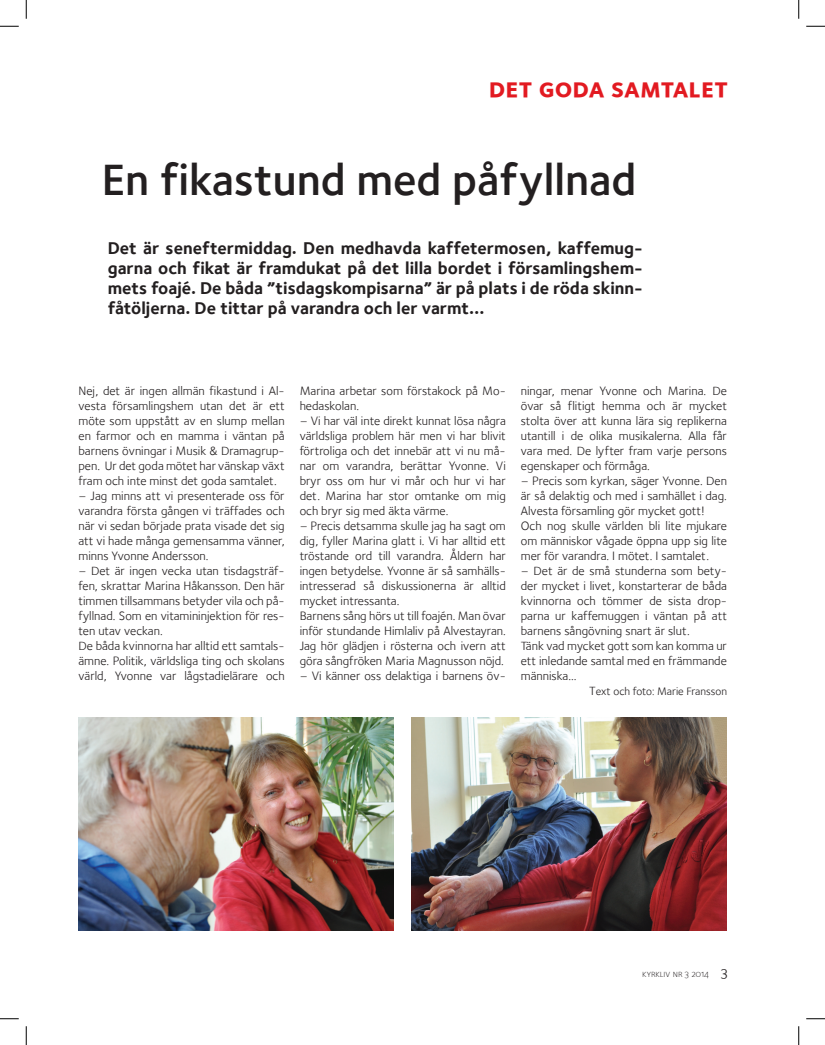
<style>
.page{position:relative;width:825px;height:1045px;background:#fff}
.page>*{position:absolute;margin:0;border:0;box-sizing:border-box;transform-origin:0 0}
.t1{font:600 45px "Foundry Sterling";color:#231f20}
.t2{font:27.5px "Foundry Sterling Bold Expert";color:#e21a21}
.t3{font:700 17.5px/20px "Foundry Sterling";color:#231f20;text-align:justify}
.t4{font:12.5px/15px "Foundry Sterling Book OSF";color:#231f20}
.t5{font:11.25px "Foundry Sterling Book OSF";color:#231f20}
.t6{font:10px "Foundry Sterling Light Expert";color:#231f20}
.s1{color:#fff}
.s2{font-size:12.5px}
.s3{font-family:"Foundry Sterling Book Expert";font-size:15px}
</style>
<div class="page">
<img style="left:411px;top:718px;width:316px;height:212px">
<img style="left:79px;top:718px;width:315px;height:212px">
<svg style="left:0;top:25px;width:19px;height:2px"></svg>
<svg style="left:806px;top:25px;width:19px;height:2px"></svg>
<svg style="left:0;top:1018px;width:19px;height:1px"></svg>
<svg style="left:806px;top:1018px;width:19px;height:1px"></svg>
<svg style="left:25px;top:0;width:2px;height:19px"></svg>
<svg style="left:25px;top:1026px;width:2px;height:19px"></svg>
<svg style="left:798px;top:0;width:1px;height:19px"></svg>
<svg style="left:798px;top:1026px;width:1px;height:19px"></svg>
<h2 class="t2" style="left:489px;top:71px;width:241px">det goda samtalet</h2>
<h1 class="t1" style="left:79px;top:153px;width:559px"><span class="s1">E</span>En fikastund med påfyllnad</h1>
<p class="t3" style="left:108px;top:238px;width:537px">Det är seneftermiddag. Den medhavda kaffetermosen, kaffemug&shy;garna och fikat är framdukat på det lilla bordet i församlingshem&shy;mets foajé. De båda ”tisdagskompisarna” är på plats i de röda skinn&shy;fåtöljerna. De tittar på varandra och ler varmt…</p>
<p class="t4" style="left:79px;top:383px;width:208px;text-align:justify">Nej, det är ingen allmän fikastund i Al&shy;vesta församlingshem utan det är ett möte som uppstått av en slump mellan en farmor och en mamma i väntan på barnens övningar i Musik &amp; Dramagrup&shy;pen. Ur det goda mötet har vänskap växt fram och inte minst det goda samtalet.</p>
<p class="t4" style="left:79px;top:488px;width:208px;text-align:justify">– Jag minns att vi presenterade oss för varandra första gången vi träffades och när vi sedan började prata visade det sig att vi hade många gemensamma vänner, minns Yvonne Andersson.</p>
<p class="t4" style="left:79px;top:563px;width:208px">– Det är ingen vecka utan tisdagsträf&shy;fen, skrattar Marina Håkansson. Den här timmen tillsammans betyder vila och på&shy;fyllnad. Som en vitamininjektion för res&shy;ten utav veckan.<br>De båda kvinnorna har alltid ett samtals&shy;ämne. Politik, världsliga ting och skolans värld, Yvonne var lågstadielärare och</p>
<p class="t4" style="left:300px;top:383px;width:208px">Marina arbetar som förstakock på Mo&shy;hedaskolan.</p>
<p class="t4" style="left:300px;top:413px;width:208px;text-align:justify">– Vi har väl inte direkt kunnat lösa några världsliga problem här men vi har blivit förtroliga och det innebär att vi nu må&shy;nar om varandra, berättar Yvonne. Vi bryr oss om hur vi mår och hur vi har det. Marina har stor omtanke om mig och bryr sig med äkta värme.</p>
<p class="t4" style="left:300px;top:518px;width:208px">– Precis detsamma skulle jag ha sagt om dig, fyller Marina glatt i. Vi har alltid ett tröstande ord till varandra. Åldern har ingen betydelse. Yvonne är så samhälls&shy;intresserad så diskussionerna är alltid mycket intressanta.<br>Barnens sång hörs ut till foajén. Man övar inför stundande Himlaliv på Alvestayran.<br>Jag hör glädjen i rösterna och ivern att göra sångfröken Maria Magnusson nöjd.</p>
<p class="t4" style="left:300px;top:668px;width:208px">– Vi känner oss delaktiga i barnens öv-</p>
<p class="t4" style="left:521px;top:383px;width:208px;text-align:justify">ningar, menar Yvonne och Marina. De övar så flitigt hemma och är mycket stolta över att kunna lära sig replikerna utantill i de olika musikalerna. Alla får vara med. De lyfter fram varje persons egenskaper och förmåga.</p>
<p class="t4" style="left:521px;top:473px;width:208px">– Precis som kyrkan, säger Yvonne. Den är så delaktig och med i samhället i dag.<br>Alvesta församling gör mycket gott!<br>Och nog skulle världen bli lite mjukare om människor vågade öppna upp sig lite mer för varandra. I mötet. I samtalet.</p>
<p class="t4" style="left:521px;top:563px;width:208px">– Det är de små stunderna som bety&shy;der mycket i livet, konstarterar de båda kvinnorna och tömmer de sista drop&shy;parna ur kaffemuggen i väntan på att barnens sångövning snart är slut.<br>Tänk vad mycket gott som kan komma ur ett inledande samtal med en främmande människa…</p>
<p class="t5" style="left:589px;top:684px;width:139px"><span class="s2">T</span>ext och foto: Marie Fransson</p>
<p class="t6" style="left:642px;top:967px;width:87px">kyrkliv nr 3 2014 <span class="s3">3</span></p>
</div>
